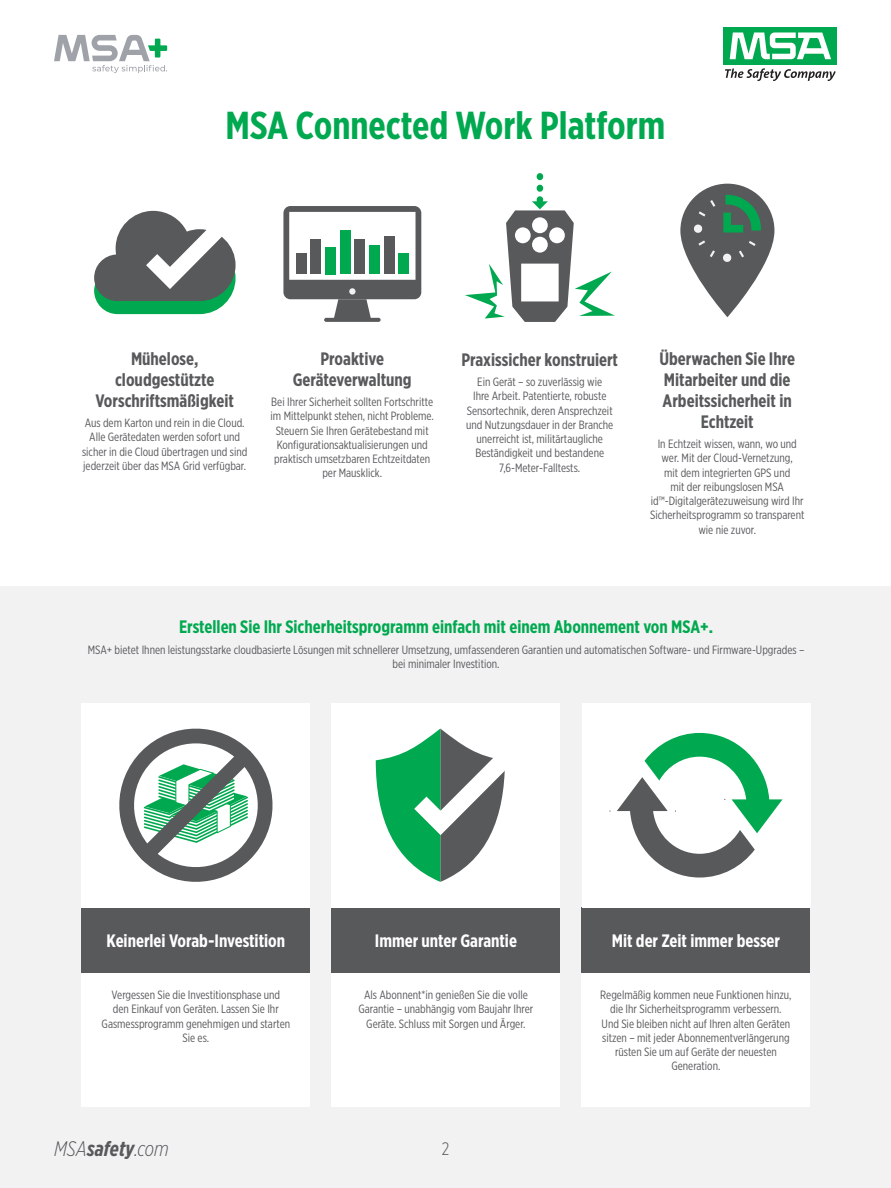
<style>
.page{position:relative;width:891px;height:1188px;background:#fff}
.page>*{position:absolute;margin:0;border:0;box-sizing:border-box;transform-origin:0 0}
.Headline_Large_Green{font:700 39px "Gotham X Narrow";color:#00a94f}
.t1{font:italic 300 21px "Gotham X Narrow";letter-spacing:-.005em;color:#58595b}
.Headline{font:700 18px/21px "Gotham X Narrow";color:#58595b;text-align:center}
.Headline_Green{font:700 18px "Gotham X Narrow";color:#00a94f}
.Headline-2{font:700 18px "Gotham X Narrow";color:#fff}
.t2{font:300 18px "Gotham X Narrow";color:#58595b}
.Body_Copy{font:12px/14.2px "Gotham X Narrow";color:#58595b;text-align:center}
.s1{font-weight:700}
</style>
<div class="page">
<div style="left:0;top:586px;width:891px;height:602px;background:#f2f2f3"></div>
<div style="left:724px;top:27px;width:113px;height:38px;background:#00a94f"></div>
<svg style="left:730px;top:33px;width:101px;height:26px"></svg>
<svg style="left:725px;top:68px;width:111px;height:13px"></svg>
<svg style="left:94px;top:211px;width:142px;height:103px"></svg>
<svg style="left:680px;top:184px;width:94px;height:133px;fill:#58595b"></svg>
<svg style="left:693px;top:224px;width:10px;height:9px"></svg>
<svg style="left:722px;top:253px;width:10px;height:10px"></svg>
<svg style="left:699px;top:200px;width:16px;height:17px"></svg>
<svg style="left:698px;top:240px;width:17px;height:17px"></svg>
<svg style="left:739px;top:241px;width:17px;height:16px"></svg>
<svg style="left:723px;top:195px;width:38px;height:38px"></svg>
<svg style="left:465px;top:176px;width:150px;height:146px"></svg>
<svg style="left:283px;top:206px;width:138px;height:113px"></svg>
<svg style="left:324px;top:318px;width:57px;height:4px"></svg>
<div style="left:349px;top:288px;width:7px;height:7px;background:#f2f2f3;border-radius:50%"></div>
<div style="left:296px;top:253px;width:10px;height:21px;background:#58595b"></div>
<div style="left:311px;top:240px;width:10px;height:34px;background:#58595b"></div>
<div style="left:325px;top:247px;width:11px;height:27px;background:#00a94f"></div>
<div style="left:340px;top:231px;width:10px;height:43px;background:#00a94f"></div>
<div style="left:355px;top:240px;width:10px;height:34px;background:#58595b"></div>
<div style="left:369px;top:245px;width:11px;height:29px;background:#00a94f"></div>
<div style="left:384px;top:236px;width:10px;height:38px;background:#58595b"></div>
<div style="left:399px;top:253px;width:10px;height:21px;background:#00a94f"></div>
<div style="left:81px;top:973px;width:229px;height:134px;background:#fff"></div>
<div style="left:331px;top:973px;width:229px;height:134px;background:#fff"></div>
<div style="left:581px;top:973px;width:229px;height:134px;background:#fff"></div>
<div style="left:81px;top:907px;width:229px;height:66px;background:#58595b"></div>
<div style="left:331px;top:907px;width:229px;height:66px;background:#58595b"></div>
<div style="left:581px;top:907px;width:229px;height:66px;background:#58595b"></div>
<div style="left:81px;top:703px;width:229px;height:204px;background:#fff"></div>
<svg style="left:119px;top:728px;width:153px;height:154px"></svg>
<div style="left:331px;top:703px;width:229px;height:204px;background:#fff"></div>
<svg style="left:376px;top:729px;width:129px;height:153px"></svg>
<div style="left:582px;top:703px;width:228px;height:204px;background:#fff"></div>
<svg style="left:617px;top:733px;width:166px;height:145px"></svg>
<svg style="left:54px;top:35px;width:113px;height:38px"></svg>
<p class="Headline_Large_Green" style="left:226px;top:101px;width:441px">MSA Connected Work Platform</p>
<p class="Headline" style="left:95px;top:348px;width:140px">Mühelose, cloudgestützte<br>Vorschriftsmäßigkeit</p>
<p class="Body_Copy" style="left:82px;top:416px;width:167px">Aus dem Karton und rein in die Cloud.<br>Alle Gerätedaten werden sofort und sicher in die Cloud übertragen und sind jederzeit über das MSA Grid verfügbar.</p>
<p class="Headline" style="left:293px;top:348px;width:120px">Proaktive<br>Geräteverwaltung</p>
<p class="Body_Copy" style="left:271px;top:395px;width:165px">Bei Ihrer Sicherheit sollten Fortschritte im Mittelpunkt stehen, nicht Probleme.<br>Steuern Sie Ihren Gerätebestand mit Konfigurationsaktualisierungen und praktisch umsetzbaren Echtzeitdaten per Mausklick.</p>
<p class="Headline" style="left:461px;top:349px;width:158px">Praxissicher konstruiert</p>
<p class="Body_Copy" style="left:466px;top:375px;width:149px">Ein Gerät – so zuverlässig wie<br>Ihre Arbeit. Patentierte, robuste<br>Sensortechnik, deren Ansprechzeit und Nutzungsdauer in der Branche unerreicht ist, militärtaugliche<br>Beständigkeit und bestandene<br>7,6‑Meter-Falltests.</p>
<p class="Headline" style="left:659px;top:348px;width:137px">Überwachen Sie Ihre<br>Mitarbeiter und die<br>Arbeitssicherheit in<br>Echtzeit</p>
<p class="Body_Copy" style="left:650px;top:437px;width:156px">In Echtzeit wissen, wann, wo und wer. Mit der Cloud-Vernetzung,<br>mit dem integrierten GPS und<br>mit der reibungslosen MSA id™‑Digitalgerätezuweisung wird Ihr<br>Sicherheitsprogramm so transparent wie nie zuvor.</p>
<p class="Headline_Green" style="left:179px;top:616px;width:536px">Erstellen Sie Ihr Sicherheitsprogramm einfach mit einem Abonnement von MSA+.</p>
<p class="Body_Copy" style="left:88px;top:642px;width:718px">MSA+ bietet Ihnen leistungsstarke cloudbasierte Lösungen mit schnellerer Umsetzung, umfassenderen Garantien und automatischen Software- und Firmware-Upgrades – bei minimaler Investition.</p>
<p class="Headline-2" style="left:107px;top:930px;width:180px">Keinerlei Vorab-Investition</p>
<p class="Headline-2" style="left:375px;top:930px;width:144px">Immer unter Garantie</p>
<p class="Headline-2" style="left:612px;top:930px;width:170px">Mit der Zeit immer besser</p>
<p class="Body_Copy" style="left:102px;top:987px;width:190px">Vergessen Sie die Investitionsphase und<br>den Einkauf von Geräten. Lassen Sie Ihr<br>Gasmessprogramm genehmigen und starten<br>Sie es.</p>
<p class="Body_Copy" style="left:359px;top:987px;width:176px">Als Abonnent*in genießen Sie die volle<br>Garantie – unabhängig vom Baujahr Ihrer<br>Geräte. Schluss mit Sorgen und Ärger.</p>
<p class="Body_Copy" style="left:600px;top:987px;width:193px">Regelmäßig kommen neue Funktionen hinzu, die Ihr Sicherheitsprogramm verbessern.<br>Und Sie bleiben nicht auf Ihren alten Geräten sitzen – mit jeder Abonnementverlängerung rüsten Sie um auf Geräte der neuesten Generation.</p>
<h2 class="t1" style="left:54px;top:1136px;width:116px">MSA<span class="s1">safety</span>.com</h2>
<h3 class="t2" style="left:442px;top:1138px;width:9px">2</h3>
</div>
